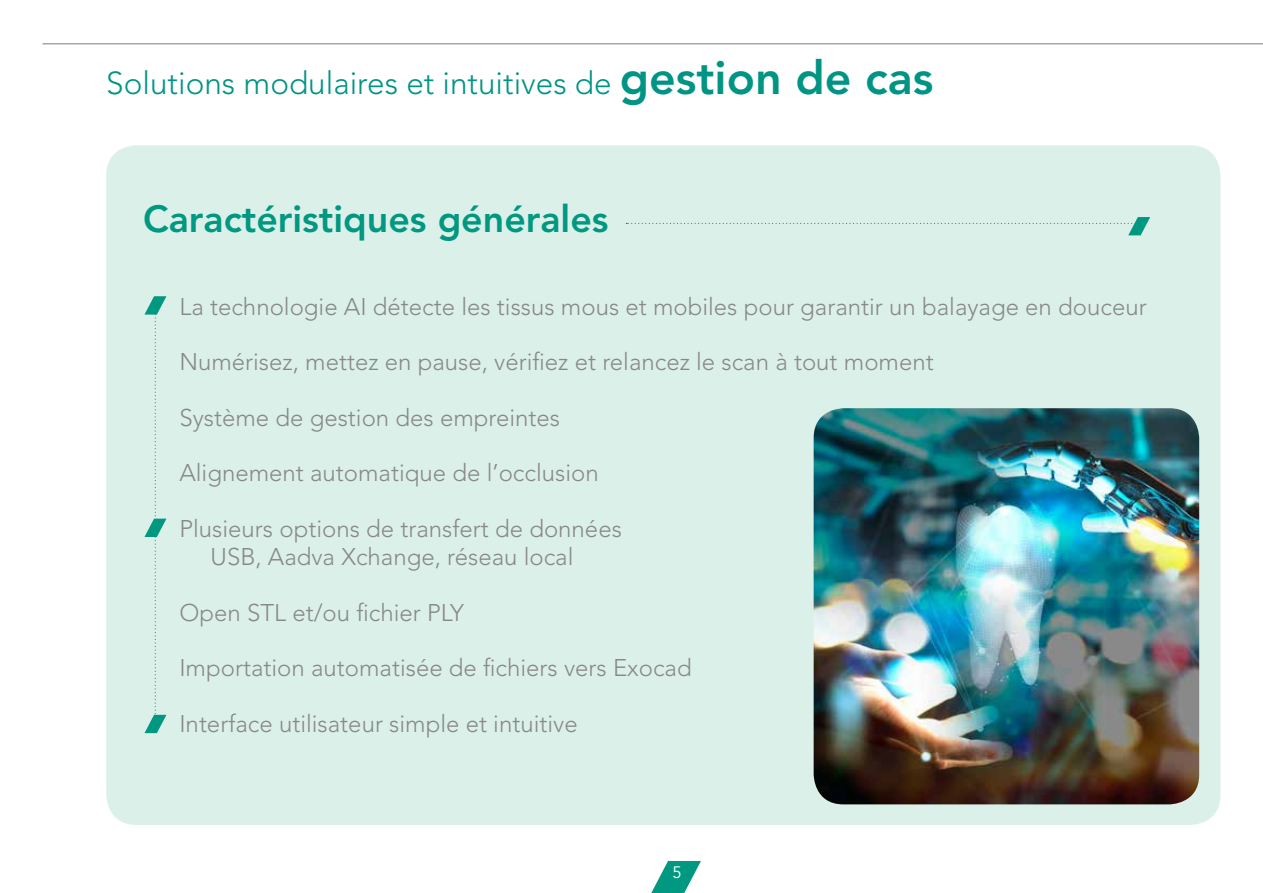
<style>
.page{position:relative;width:1263px;height:893px;background:#fff}
.page>*{position:absolute;margin:0;border:0;box-sizing:border-box;transform-origin:0 0}
.t1{font:800 37.5px "Avenir LT Std";color:#009880}
.t2{font:300 31.5px "Avenir LT Std";color:#009484}
.t3{font:300 24px/28.5px "Avenir LT Std";color:#878988}
.t4{font:16.5px "Avenir LT Std";color:#fff}
.s1{font-weight:800;font-size:46.5px}
</style>
<div class="page">
<svg style="left:42px;top:43px;width:1221px;height:2px;background:#babcbb"></svg>
<div style="left:106px;top:145px;width:1114px;height:680px;background:#dcf0ea;border-radius:30px"></div>
<svg style="left:651px;top:861px;width:50px;height:32px"></svg>
<svg style="left:144px;top:296px;width:22px;height:437px"></svg>
<img style="left:814px;top:408px;width:385px;height:396px">
<svg style="left:626px;top:217px;width:524px;height:18px"></svg>
<h2 class="t2" style="left:106px;top:64px;width:828px">Solutions modulaires et intuitives de <span class="s1">gestion de cas</span></h2>
<h1 class="t1" style="left:143px;top:197px;width:467px">Caractéristiques générales</h1>
<p class="t3" style="left:179px;top:292px;width:969px">La technologie AI détecte les tissus mous et mobiles pour garantir un balayage en douceur</p>
<p class="t3" style="left:179px;top:348px;width:756px">Numérisez, mettez en pause, vérifiez et relancez le scan à tout moment</p>
<p class="t3" style="left:179px;top:403px;width:382px">Système de gestion des empreintes</p>
<p class="t3" style="left:179px;top:459px;width:421px">Alignement automatique de l’occlusion</p>
<p class="t3" style="left:211px;top:514px;width:413px;text-indent:-31px">Plusieurs options de transfert de données<br>USB, Aadva Xchange, réseau local</p>
<p class="t3" style="left:179px;top:598px;width:286px">Open STL et/ou fichier PLY</p>
<p class="t3" style="left:179px;top:654px;width:514px">Importation automatisée de fichiers vers Exocad</p>
<p class="t3" style="left:179px;top:709px;width:400px">Interface utilisateur simple et intuitive</p>
<p class="t4" style="left:672px;top:863px;width:11px">5</p>
</div>
